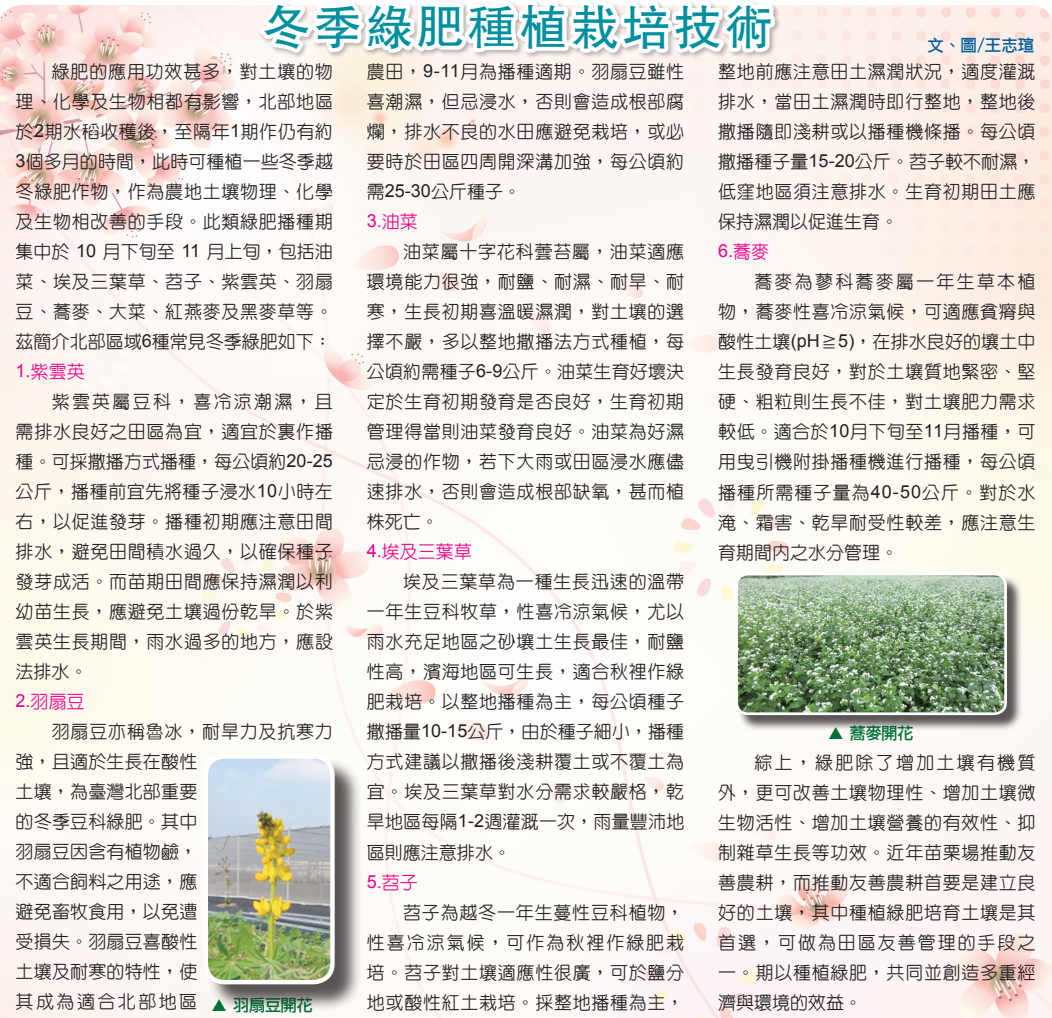
<style>
.page{position:relative;width:1052px;height:1018px;background:#fff}
.page>*{position:absolute;margin:0;border:0;box-sizing:border-box;transform-origin:0 0}
.t1{font:48px "FZHTB B51 0";letter-spacing:.07em;color:#008f9e}
.t2{font:500 18px/30px "Yen Round";letter-spacing:.04em;color:#231f20;text-align:justify}
.t3{font:500 18px/30px "Yen Round";letter-spacing:.01em;color:#231f20}
.t4{font:18px "Arial";color:#ed028c}
.t5{font:16.5px "DF Li Hei Md HK BF";letter-spacing:-.035em;color:#007236}
.t6{font:16.5px "DF Li Hei Md HK BF";color:#005d9c}
.s1{font-family:"Arial";font-weight:400}
.s2{font-family:"Arial";font-weight:400;color:#ed028c}
.s3{color:#ed028c}
.s4{font-family:"Yen Round";font-weight:500}
</style>
<div class="page">
<img style="left:0;top:5px;width:1052px;height:1013px">
<svg style="left:243px;top:1px;width:536px;height:64px"></svg>
<div style="left:207px;top:757px;width:155px;height:255px;background:#231f20;opacity:.75"></div>
<img style="left:206px;top:757px;width:126px;height:225px">
<div style="left:203px;top:754px;width:132px;height:230px;border:4px solid #fff;border-radius:19px"></div>
<div style="left:737px;top:575px;width:286px;height:156px;background:#231f20;opacity:.75"></div>
<img style="left:736px;top:574px;width:269px;height:140px">
<div style="left:735px;top:573px;width:271px;height:142px;border:3px solid #fff;border-radius:11px"></div>
<svg style="left:212px;top:999px;width:14px;height:12px"></svg>
<svg style="left:829px;top:727px;width:13px;height:12px"></svg>
<h1 class="t1" style="left:263px;top:1px;width:512px">冬季綠肥種植栽培技術</h1>
<p class="t2" style="left:16px;top:57px;width:319px;text-indent:36px">綠肥的應用功效甚多，對土壤的物理、化學及生物相都有影響，北部地區於<span class="s1">2</span>期水稻收穫後，至隔年<span class="s1">1</span>期作仍有約<span class="s1">3</span>個多月的時間，此時可種植一些冬季越冬綠肥作物，作為農地土壤物理、化學及生物相改善的手段。此類綠肥播種期集中於 <span class="s1">10</span> 月下旬至 <span class="s1">11</span> 月上旬，包括油菜、埃及三葉草、苕子、紫雲英、羽扇豆、蕎麥、大菜、紅燕麥及黑麥草等。茲簡介北部區域<span class="s1">6</span>種常見冬季綠肥如下：<span class="s2">1.</span><span class="s3">紫雲英</span></p>
<p class="t2" style="left:16px;top:387px;width:319px;text-align:left;text-indent:36px">紫雲英屬豆科，喜冷涼潮濕，且需排水良好之田區為宜，適宜於裏作播種。可採撒播方式播種，每公頃約<span class="s1">20-25</span>公斤，播種前宜先將種子浸水<span class="s1">10</span>小時左右，以促進發芽。播種初期應注意田間排水，避免田間積水過久，以確保種子發芽成活。而苗期田間應保持濕潤以利幼苗生長，應避免土壤過份乾旱。於紫雲英生長期間，雨水過多的地方，應設法排水。<br><span class="s2">2.</span><span class="s3">羽扇豆</span></p>
<p class="t3" style="left:16px;top:717px;width:319px;text-indent:36px">羽扇豆亦稱魯冰，耐旱力及抗寒力強，且適於生長在酸性<br>土壤，為臺灣北部重要<br>的冬季豆科綠肥。其中<br>羽扇豆因含有植物鹼，<br>不適合飼料之用途，應<br>避免畜牧食用，以免遭<br>受損失。羽扇豆喜酸性<br>土壤及耐寒的特性，使<br>其成為適合北部地區</p>
<p class="t6" style="left:927px;top:37px;width:108px">文、圖/王志瑄</p>
<p class="t2" style="left:367px;top:57px;width:319px">農田，<span class="s1">9-11</span>月為播種適期。羽扇豆雖性喜潮濕，但忌浸水，否則會造成根部腐爛，排水不良的水田應避免栽培，或必要時於田區四周開深溝加強，每公頃約需<span class="s1">25-30</span>公斤種子。</p>
<p class="t4" style="left:367px;top:209px;width:53px">3.<span class="s4">油菜</span></p>
<p class="t2" style="left:367px;top:237px;width:319px;text-align:left;text-indent:36px">油菜屬十字花科蕓苔屬，油菜適應環境能力很強，耐鹽、耐濕、耐旱、耐寒，生長初期喜溫暖濕潤，對土壤的選擇不嚴，多以整地撒播法方式種植，每公頃約需種子<span class="s1">6-9</span>公斤。油菜生育好壞決定於生育初期發育是否良好，生育初期管理得當則油菜發育良好。油菜為好濕忌浸的作物，若下大雨或田區浸水應儘速排水，否則會造成根部缺氧，甚而植株死亡。<br><span class="s2">4.</span><span class="s3">埃及三葉草</span></p>
<p class="t2" style="left:367px;top:567px;width:319px;text-indent:36px">埃及三葉草為一種生長迅速的溫帶一年生豆科牧草，性喜冷涼氣候，尤以雨水充足地區之砂壤土生長最佳，耐鹽性高，濱海地區可生長，適合秋裡作綠肥栽培。以整地播種為主，每公頃種子撒播量<span class="s1">10-15</span>公斤，由於種子細小，播種方式建議以撒播後淺耕覆土或不覆土為宜。埃及三葉草對水分需求較嚴格，乾旱地區每隔<span class="s1">1-2</span>週灌溉一次，雨量豐沛地區則應注意排水。</p>
<p class="t4" style="left:367px;top:869px;width:53px">5.<span class="s4">苕子</span></p>
<p class="t2" style="left:367px;top:897px;width:319px;text-indent:36px">苕子為越冬一年生蔓性豆科植物，性喜冷涼氣候，可作為秋裡作綠肥栽培。苕子對土壤適應性很廣，可於鹽分地或酸性紅土栽培。採整地播種為主，</p>
<p class="t2" style="left:718px;top:57px;width:319px">整地前應注意田土濕潤狀況，適度灌溉排水，當田土濕潤時即行整地，整地後撒播隨即淺耕或以播種機條播。每公頃撒播種子量<span class="s1">15-20</span>公斤。苕子較不耐濕，低窪地區須注意排水。生育初期田土應保持濕潤以促進生育。</p>
<p class="t4" style="left:718px;top:239px;width:53px">6.<span class="s4">蕎麥</span></p>
<p class="t2" style="left:718px;top:267px;width:319px;text-indent:36px">蕎麥為蓼科蕎麥屬一年生草本植物，蕎麥性喜冷涼氣候，可適應貧瘠與酸性土壤<span class="s1">(pH</span>≧<span class="s1">5)</span>，在排水良好的壤土中生長發育良好，對於土壤質地緊密、堅硬、粗粒則生長不佳，對土壤肥力需求較低。適合於<span class="s1">10</span>月下旬至<span class="s1">11</span>月播種，可用曳引機附掛播種機進行播種，每公頃播種所需種子量為<span class="s1">40-50</span>公斤。對於水淹、霜害、乾旱耐受性較差，應注意生育期間內之水分管理。</p>
<p class="t5" style="left:849px;top:725px;width:66px">蕎麥開花</p>
<p class="t2" style="left:718px;top:747px;width:319px;text-indent:36px">綜上，綠肥除了增加土壤有機質外，更可改善土壤物理性、增加土壤微生物活性、增加土壤營養的有效性、抑制雜草生長等功效。近年苗栗場推動友善農耕，而推動友善農耕首要是建立良好的土壤，其中種植綠肥培育土壤是其首選，可做為田區友善管理的手段之一。期以種植綠肥，共同並創造多重經濟與環境的效益。</p>
<p class="t5" style="left:233px;top:997px;width:82px">羽扇豆開花</p>
</div>
